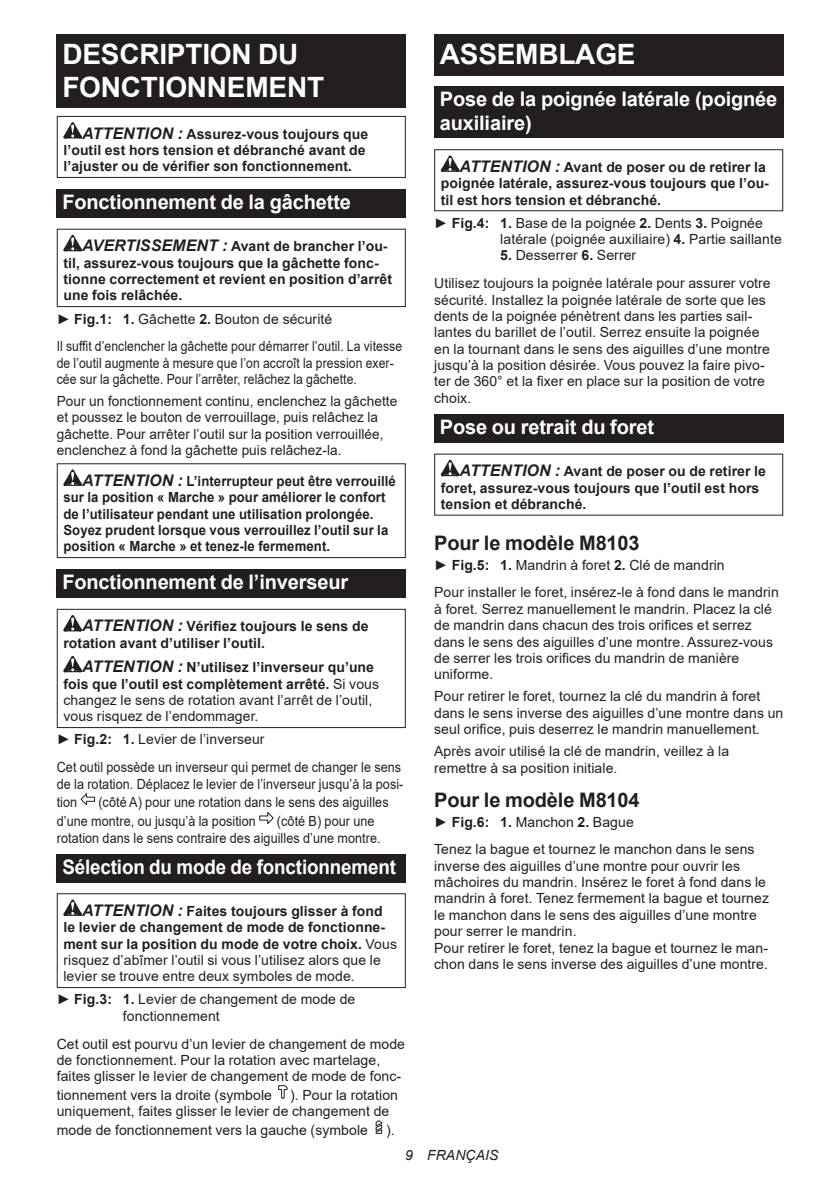
<style>
.page{position:relative;width:840px;height:1191px;background:#fff}
.page>*{position:absolute;margin:0;border:0;box-sizing:border-box;transform-origin:0 0}
.t1{font:700 28px/32.8px "Arial";letter-spacing:-.01em;color:#fff}
.t2{font:700 20px/23.4px "Arial";letter-spacing:-.01em;color:#fff}
.t3{font:700 20px "Arial";letter-spacing:-.01em;color:#231f20}
.t4{font:700 20px "Arial";letter-spacing:-.01em;color:#fff;scale:.94 1}
.t5{font:14px/16.4px "Arial";letter-spacing:.005em;color:#231f20}
.t6{font:700 14px/16.4px "Arial";letter-spacing:.005em;color:#231f20}
.t7{font:700 14px/16.4px "Arial";letter-spacing:.005em;color:#231f20;scale:.94 1}
.t8{font:14px/18.8px "Arial";letter-spacing:.005em;color:#231f20;scale:.9 1}
.t9{font:14px/16.4px "Arial";letter-spacing:.005em;color:#231f20;scale:.87 1}
.t10{font:italic 14px "Arial";letter-spacing:.005em;color:#231f20}
.s1{font-style:italic;font-size:16px}
.s2{font-weight:700}
.s3{font-weight:700;font-style:italic;font-size:16px}
.s4{font-weight:400}
</style>
<div class="page">
<div style="left:57px;top:34px;width:348px;height:74px;background:#231f20"></div>
<svg style="left:63px;top:122px;width:19px;height:16px"></svg>
<div style="left:57px;top:116px;width:348px;height:62px;border:1px solid #231f20"></div>
<div style="left:57px;top:189px;width:348px;height:29px;background:#231f20"></div>
<svg style="left:63px;top:235px;width:19px;height:16px"></svg>
<div style="left:57px;top:229px;width:348px;height:78px;border:1px solid #231f20"></div>
<svg style="left:63px;top:469px;width:19px;height:17px"></svg>
<div style="left:57px;top:463px;width:348px;height:95px;border:1px solid #231f20"></div>
<div style="left:57px;top:569px;width:348px;height:29px;background:#231f20"></div>
<svg style="left:63px;top:615px;width:19px;height:16px"></svg>
<svg style="left:63px;top:656px;width:19px;height:16px"></svg>
<div style="left:57px;top:609px;width:348px;height:119px;border:1px solid #231f20"></div>
<svg style="left:81px;top:793px;width:14px;height:13px"></svg>
<svg style="left:259px;top:812px;width:14px;height:12px"></svg>
<div style="left:57px;top:854px;width:348px;height:28px;background:#231f20"></div>
<svg style="left:63px;top:899px;width:19px;height:17px"></svg>
<div style="left:57px;top:893px;width:348px;height:95px;border:1px solid #231f20"></div>
<svg style="left:278px;top:1085px;width:10px;height:13px"></svg>
<svg style="left:375px;top:1120px;width:7px;height:14px"></svg>
<div style="left:434px;top:34px;width:348px;height:41px;background:#231f20"></div>
<div style="left:434px;top:86px;width:348px;height:52px;background:#231f20"></div>
<svg style="left:440px;top:155px;width:19px;height:17px"></svg>
<div style="left:434px;top:149px;width:348px;height:62px;border:1px solid #231f20"></div>
<div style="left:434px;top:414px;width:348px;height:29px;background:#231f20"></div>
<svg style="left:440px;top:460px;width:19px;height:16px"></svg>
<h1 class="t1" style="left:62px;top:38px;width:263px">DESCRIPTION DU<br>FONCTIONNEMENT</h1>
<p class="t6" style="left:63px;top:125px;width:306px;text-indent:19px"><span class="s1">ATTENTION :</span> Assurez-vous toujours que l’outil est hors tension et débranché avant de l’ajuster ou de vérifier son fonctionnement.</p>
<h2 class="t2" style="left:62px;top:191px;width:290px">Fonctionnement de la gâchette</h2>
<p class="t6" style="left:63px;top:238px;width:330px;text-indent:19px"><span class="s1">AVERTISSEMENT :</span> Avant de brancher l’ou&shy;til, assurez-vous toujours que la gâchette fonc&shy;tionne correctement et revient en position d’arrêt une fois relâchée.</p>
<p class="t5" style="left:57px;top:304px;width:346px;line-height:27.8px">► <span class="s2">Fig.1: 1.</span> Gâchette <span class="s2">2.</span> Bouton de sécurité<br>Il suffit d’enclencher la gâchette pour démarrer l’outil. La vitesse</p>
<p class="t9" style="left:57px;top:354px;width:388px">de l’outil augmente à mesure que l’on accroît la pression exer&shy;cée sur la gâchette. Pour l’arrêter, relâchez la gâchette.</p>
<p class="t5" style="left:57px;top:393px;width:342px">Pour un fonctionnement continu, enclenchez la gâchette et poussez le bouton de verrouillage, puis relâchez la gâchette. Pour arrêter l’outil sur la position verrouillée, enclenchez à fond la gâchette puis relâchez-la.</p>
<p class="t7" style="left:63px;top:473px;width:355px;text-indent:19px"><span class="s1">ATTENTION :</span> L’interrupteur peut être verrouillé sur la position « Marche » pour améliorer le confort de l’utilisateur pendant une utilisation prolongée.<br>Soyez prudent lorsque vous verrouillez l’outil sur la position « Marche » et tenez-le fermement.</p>
<h2 class="t2" style="left:62px;top:571px;width:287px">Fonctionnement de l’inverseur</h2>
<p class="t6" style="left:63px;top:618px;width:306px;text-indent:19px"><span class="s1">ATTENTION :</span> Vérifiez toujours le sens de rotation avant d’utiliser l’outil.</p>
<p class="t5" style="left:63px;top:659px;width:317px;text-indent:19px"><span class="s3">ATTENTION :</span> <span class="s2">N’utilisez l’inverseur qu’une fois que l’outil est complètement arrêté.</span> Si vous changez le sens de rotation avant l’arrêt de l’outil, vous risquez de l’endommager.</p>
<p class="t5" style="left:57px;top:725px;width:346px;line-height:27.8px">► <span class="s2">Fig.2: 1.</span> Levier de l’inverseur<br>Cet outil possède un inverseur qui permet de changer le sens</p>
<p class="t8" style="left:57px;top:774px;width:386px">de la rotation. Déplacez le levier de l’inverseur jusqu’à la posi&shy;tion</p>
<p class="t8" style="left:57px;top:793px;width:370px;text-indent:42px">(côté A) pour une rotation dans le sens des aiguilles d’une montre, ou jusqu’à la position</p>
<p class="t8" style="left:57px;top:813px;width:361px;line-height:16.4px;text-indent:220px">(côté B) pour une rotation dans le sens contraire des aiguilles d’une montre.</p>
<h2 class="t4" style="left:62px;top:852px;width:356px">Sélection du mode de fonctionnement</h2>
<p class="t6" style="left:63px;top:903px;width:335px;text-indent:19px"><span class="s1">ATTENTION :</span> Faites toujours glisser à fond le levier de changement de mode de fonctionne&shy;ment sur la position du mode de votre choix. <span class="s4">Vous risquez d’abîmer l’outil si vous l’utilisez alors que le levier se trouve entre deux symboles de mode.</span></p>
<p class="t5" style="left:123px;top:991px;width:234px;text-indent:-66px">► <span class="s2">Fig.3: 1.</span> Levier de changement de mode de fonctionnement</p>
<p class="t5" style="left:57px;top:1035px;width:349px">Cet outil est pourvu d’un levier de changement de mode de fonctionnement. Pour la rotation avec martelage, faites glisser le levier de changement de mode de fonc-</p>
<p class="t5" style="left:57px;top:1086px;width:217px">tionnement vers la droite (symbole</p>
<p class="t5" style="left:57px;top:1086px;width:342px;text-indent:233px">). Pour la rotation uniquement, faites glisser le levier de changement de</p>
<p class="t5" style="left:57px;top:1122px;width:312px">mode de fonctionnement vers la gauche (symbole</p>
<p class="t5" style="left:386px;top:1122px;width:10px">).</p>
<h1 class="t1" style="left:439px;top:38px;width:197px">ASSEMBLAGE</h1>
<h2 class="t2" style="left:439px;top:88px;width:339px">Pose de la poignée latérale (poignée auxiliaire)</h2>
<p class="t6" style="left:440px;top:159px;width:329px;text-indent:19px"><span class="s1">ATTENTION :</span> Avant de poser ou de retirer la poignée latérale, assurez-vous toujours que l’ou&shy;til est hors tension et débranché.</p>
<p class="t5" style="left:500px;top:214px;width:283px;text-indent:-66px">► <span class="s2">Fig.4: 1.</span> Base de la poignée <span class="s2">2.</span> Dents <span class="s2">3.</span> Poignée latérale (poignée auxiliaire) <span class="s2">4.</span> Partie saillante</p>
<p class="t5" style="left:434px;top:241px;width:338px;line-height:27.8px;text-indent:66px"><span class="s2">5.</span> Desserrer <span class="s2">6.</span> Serrer<br>Utilisez toujours la poignée latérale pour assurer votre</p>
<p class="t5" style="left:434px;top:291px;width:337px">sécurité. Installez la poignée latérale de sorte que les dents de la poignée pénètrent dans les parties sail&shy;lantes du barillet de l’outil. Serrez ensuite la poignée en la tournant dans le sens des aiguilles d’une montre jusqu’à la position désirée. Vous pouvez la faire pivo&shy;ter de 360° et la fixer en place sur la position de votre choix.</p>
<h2 class="t2" style="left:439px;top:416px;width:216px">Pose ou retrait du foret</h2>
<p class="t6" style="left:440px;top:463px;width:326px;text-indent:19px"><span class="s1">ATTENTION :</span> Avant de poser ou de retirer le foret, assurez-vous toujours que l’outil est hors tension et débranché.</p>
<h2 class="t3" style="left:434px;top:529px;width:207px">Pour le modèle M8103</h2>
<p class="t5" style="left:434px;top:550px;width:346px;line-height:27.8px">► <span class="s2">Fig.5: 1.</span> Mandrin à foret <span class="s2">2.</span> Clé de mandrin<br>Pour installer le foret, insérez-le à fond dans le mandrin</p>
<p class="t5" style="left:434px;top:600px;width:340px">à foret. Serrez manuellement le mandrin. Placez la clé de mandrin dans chacun des trois orifices et serrez dans le sens des aiguilles d’une montre. Assurez-vous de serrer les trois orifices du mandrin de manière uniforme.</p>
<p class="t5" style="left:434px;top:688px;width:350px">Pour retirer le foret, tournez la clé du mandrin à foret dans le sens inverse des aiguilles d’une montre dans un seul orifice, puis deserrez le mandrin manuellement.</p>
<p class="t5" style="left:434px;top:743px;width:296px">Après avoir utilisé la clé de mandrin, veillez à la remettre à sa position initiale.</p>
<h2 class="t3" style="left:434px;top:786px;width:207px">Pour le modèle M8104</h2>
<p class="t5" style="left:434px;top:807px;width:322px;line-height:27.8px">► <span class="s2">Fig.6: 1.</span> Manchon <span class="s2">2.</span> Bague<br>Tenez la bague et tournez le manchon dans le sens</p>
<p class="t5" style="left:434px;top:857px;width:336px">inverse des aiguilles d’une montre pour ouvrir les mâchoires du mandrin. Insérez le foret à fond dans le mandrin à foret. Tenez fermement la bague et tournez le manchon dans le sens des aiguilles d’une montre pour serrer le mandrin.<br>Pour retirer le foret, tenez la bague et tournez le man&shy;chon dans le sens inverse des aiguilles d’une montre.</p>
<p class="t10" style="left:405px;top:1146px;width:95px">9 FRANÇAIS</p>
</div>
